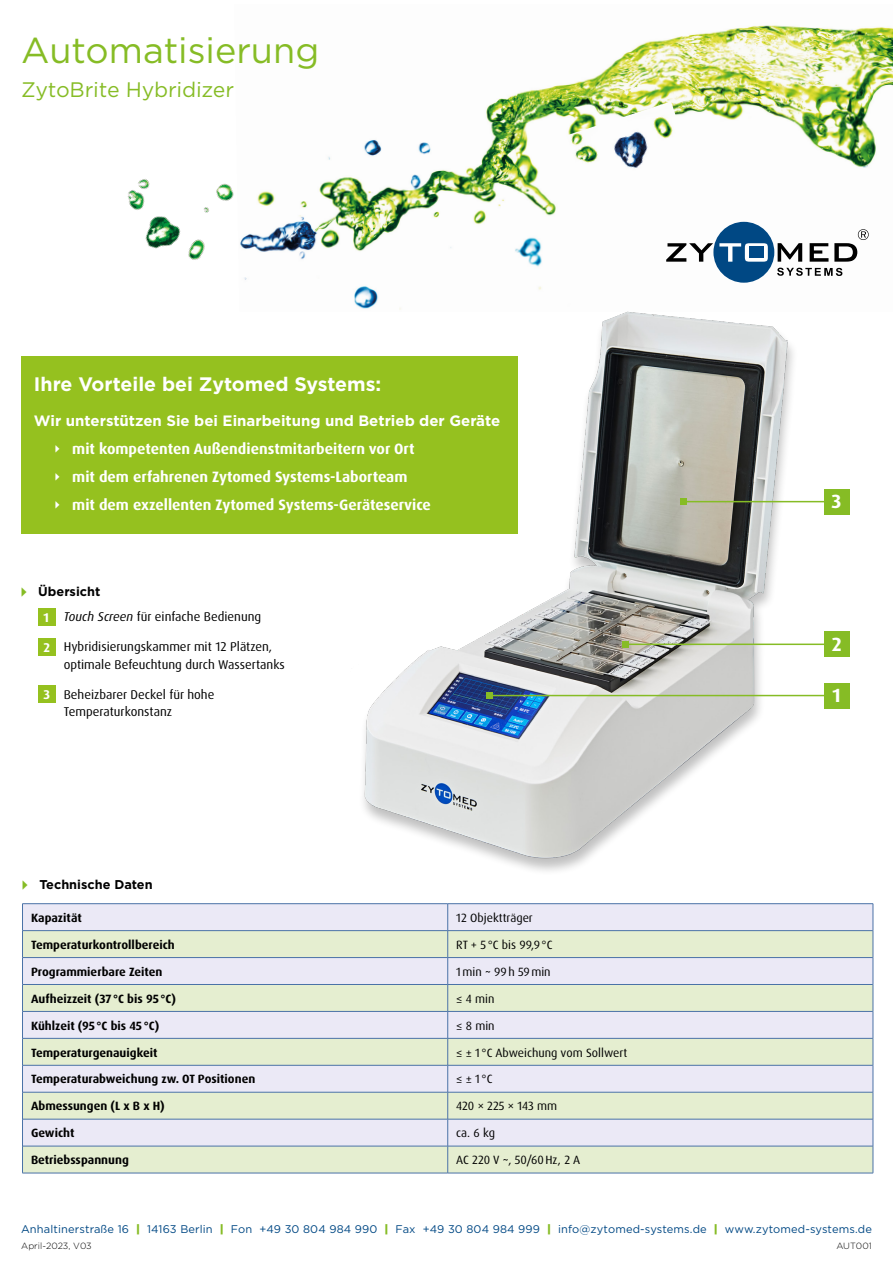
<style>
.page{position:relative;width:893px;height:1263px;background:#fff}
.page>*{position:absolute;margin:0;border:0;box-sizing:border-box;transform-origin:0 0}
.t1{font:36px "Gotham";color:#86bc25}
.t2{font:21px "Gotham";color:#86bc25}
.t3{font:700 19.5px "Gotham";color:#fff}
.t4{font:700 19.2px "Dax OT";color:#fff}
.t5{font:700 15px/28px "Dax OT";color:#fff}
.t6{font:700 15px "Gotham";color:#fff}
.t7{font:12.75px/17.2px "Dax OT";color:#000}
.t8{font:700 12.75px "Gotham";color:#000}
.t9{font:700 12px "Dax OT";color:#000}
.t10{font:12px "Dax OT";color:#000}
.t11{font:11.1px "Gotham";letter-spacing:.01em;color:#004884}
.t12{font:300 9px "Gotham";color:#000}
.s1{font-weight:700;color:#fff}
.s2{font-style:italic}
.s3{font-weight:900;color:#86bc25}
</style>
<div class="page">
<img style="left:257px;top:25px;width:636px;height:277px">
<img style="left:127px;top:179px;width:130px;height:101px">
<img style="left:555px;top:101px;width:133px;height:90px">
<svg style="left:777px;top:268px;width:65px;height:8px"></svg>
<div style="left:713px;top:222px;width:61px;height:61px;background:#004884;border-radius:50%"></div>
<svg style="left:666px;top:229px;width:203px;height:33px"></svg>
<div style="left:21px;top:356px;width:496px;height:178px;background:#95c11f"></div>
<div style="left:38px;top:609px;width:17px;height:17px;background:#95c11f"></div>
<div style="left:38px;top:639px;width:17px;height:17px;background:#95c11f"></div>
<div style="left:38px;top:686px;width:17px;height:17px;background:#95c11f"></div>
<img style="left:354px;top:302px;width:469px;height:569px">
<div style="left:824px;top:489px;width:26px;height:25px;background:#86bc25"></div>
<hr style="left:684px;top:501px;width:142px;height:1px;background:#86bc25">
<div style="left:680px;top:498px;width:7px;height:7px;background:#86bc25"></div>
<div style="left:824px;top:683px;width:26px;height:25px;background:#86bc25"></div>
<hr style="left:489px;top:695px;width:339px;height:1px;background:#86bc25">
<div style="left:486px;top:692px;width:7px;height:7px;background:#86bc25"></div>
<div style="left:824px;top:631px;width:26px;height:26px;background:#86bc25"></div>
<hr style="left:625px;top:643px;width:201px;height:2px;background:#86bc25">
<div style="left:622px;top:641px;width:7px;height:7px;background:#86bc25"></div>
<div style="left:23px;top:904px;width:850px;height:26px;background:#ebe9f6"></div>
<svg style="left:23px;top:931px;width:850px;height:242px;background:#e6eae0"></svg>
<hr style="left:23px;top:930px;width:425px;height:1px;background:#4a72a7">
<hr style="left:448px;top:930px;width:425px;height:1px;background:#4a72a7">
<hr style="left:23px;top:957px;width:425px;height:1px;background:#4a72a7">
<hr style="left:448px;top:957px;width:425px;height:1px;background:#4a72a7">
<hr style="left:23px;top:984px;width:425px;height:1px;background:#4a72a7">
<hr style="left:448px;top:984px;width:425px;height:1px;background:#4a72a7">
<hr style="left:23px;top:1011px;width:425px;height:1px;background:#4a72a7">
<hr style="left:448px;top:1011px;width:425px;height:1px;background:#4a72a7">
<hr style="left:23px;top:1038px;width:425px;height:1px;background:#4a72a7">
<hr style="left:448px;top:1038px;width:425px;height:1px;background:#4a72a7">
<hr style="left:23px;top:1065px;width:425px;height:1px;background:#4a72a7">
<hr style="left:448px;top:1065px;width:425px;height:1px;background:#4a72a7">
<hr style="left:23px;top:1092px;width:425px;height:1px;background:#4a72a7">
<hr style="left:448px;top:1092px;width:425px;height:1px;background:#4a72a7">
<hr style="left:23px;top:1119px;width:425px;height:1px;background:#4a72a7">
<hr style="left:448px;top:1119px;width:425px;height:1px;background:#4a72a7">
<hr style="left:23px;top:1146px;width:425px;height:1px;background:#4a72a7">
<hr style="left:448px;top:1146px;width:425px;height:1px;background:#4a72a7">
<svg style="left:447px;top:904px;width:1px;height:269px"></svg>
<hr style="left:22px;top:903px;width:426px;height:1px;background:#4a72a7">
<hr style="left:448px;top:903px;width:425px;height:1px;background:#4a72a7">
<svg style="left:22px;top:904px;width:1px;height:269px"></svg>
<svg style="left:873px;top:904px;width:1px;height:269px"></svg>
<hr style="left:22px;top:1173px;width:426px;height:1px;background:#4a72a7">
<hr style="left:448px;top:1173px;width:425px;height:1px;background:#4a72a7">
<h1 class="t1" style="left:21px;top:27px;width:299px">Automatisierung</h1>
<h2 class="t2" style="left:21px;top:76px;width:215px">ZytoBrite Hybridizer</h2>
<h3 class="t3" style="left:34px;top:371px;width:349px">Ihre Vorteile bei Zytomed Systems:</h3>
<p class="t6" style="left:34px;top:410px;width:468px">Wir unterstützen Sie bei Einarbeitung und Betrieb der Geräte</p>
<p class="t5" style="left:72px;top:434px;width:360px">mit kompetenten Außendienstmitarbeitern vor Ort mit dem erfahrenen Zytomed Systems-Laborteam mit dem exzellenten Zytomed Systems-Geräteservice</p>
<p class="t8" style="left:38px;top:583px;width:64px">Übersicht</p>
<p class="t7" style="left:44px;top:608px;width:219px"><span class="s1">1</span> <span class="s2">Touch Screen</span> für einfache Bedienung</p>
<p class="t7" style="left:64px;top:638px;width:223px;text-indent:-20px"><span class="s1">2</span> Hybridisierungskammer mit 12 Plätzen, optimale Befeuchtung durch Wassertanks</p>
<p class="t7" style="left:64px;top:686px;width:152px;text-indent:-20px"><span class="s1">3</span> Beheizbarer Deckel für hohe<br>Temperaturkonstanz</p>
<p class="t8" style="left:39px;top:876px;width:115px">Technische Daten</p>
<p class="t9" style="left:31px;top:910px;width:52px">Kapazität</p>
<p class="t10" style="left:456px;top:910px;width:78px">12 Objektträger</p>
<p class="t9" style="left:31px;top:937px;width:145px">Temperaturkontrollbereich</p>
<p class="t10" style="left:456px;top:937px;width:98px">RT + 5 °C bis 99,9°C</p>
<p class="t9" style="left:31px;top:964px;width:133px">Programmierbare Zeiten</p>
<p class="t10" style="left:456px;top:964px;width:96px">1min ~ 99h 59min</p>
<p class="t9" style="left:31px;top:991px;width:147px">Aufheizzeit (37°C bis 95°C)</p>
<p class="t10" style="left:456px;top:991px;width:40px">≤ 4 min</p>
<p class="t9" style="left:31px;top:1018px;width:130px">Kühlzeit (95°C bis 45°C)</p>
<p class="t10" style="left:456px;top:1018px;width:40px">≤ 8 min</p>
<p class="t9" style="left:31px;top:1045px;width:128px">Temperaturgenauigkeit</p>
<p class="t10" style="left:456px;top:1045px;width:173px">≤ ± 1 °C Abweichung vom Sollwert</p>
<p class="t9" style="left:31px;top:1071px;width:226px">Temperaturabweichung zw. OT Positionen</p>
<p class="t10" style="left:456px;top:1072px;width:38px">≤ ± 1°C</p>
<p class="t9" style="left:31px;top:1098px;width:135px">Abmessungen (L x B x H)</p>
<p class="t10" style="left:456px;top:1099px;width:102px">420 × 225 × 143 mm</p>
<p class="t9" style="left:31px;top:1125px;width:45px">Gewicht</p>
<p class="t10" style="left:456px;top:1125px;width:40px">ca. 6 kg</p>
<p class="t9" style="left:31px;top:1152px;width:99px">Betriebsspannung</p>
<p class="t10" style="left:456px;top:1152px;width:126px">AC 220 V ~, 50/60Hz, 2 A</p>
<h3 class="t4" style="left:832px;top:489px;width:11px">3</h3>
<h3 class="t4" style="left:832px;top:632px;width:11px">2</h3>
<h3 class="t4" style="left:832px;top:683px;width:10px">1</h3>
<p class="t11" style="left:21px;top:1222px;width:852px">Anhaltinerstraße 16 <span class="s3">|</span> 14163 Berlin <span class="s3">|</span> Fon +49 30 804 984 990 <span class="s3">|</span> Fax +49 30 804 984 999 <span class="s3">|</span> info@zytomed-systems.de <span class="s3">|</span> www.zytomed-systems.de</p>
<p class="t12" style="left:21px;top:1240px;width:72px">April-2023, V03</p>
<p class="t12" style="left:836px;top:1240px;width:37px">AUT001</p>
</div>
